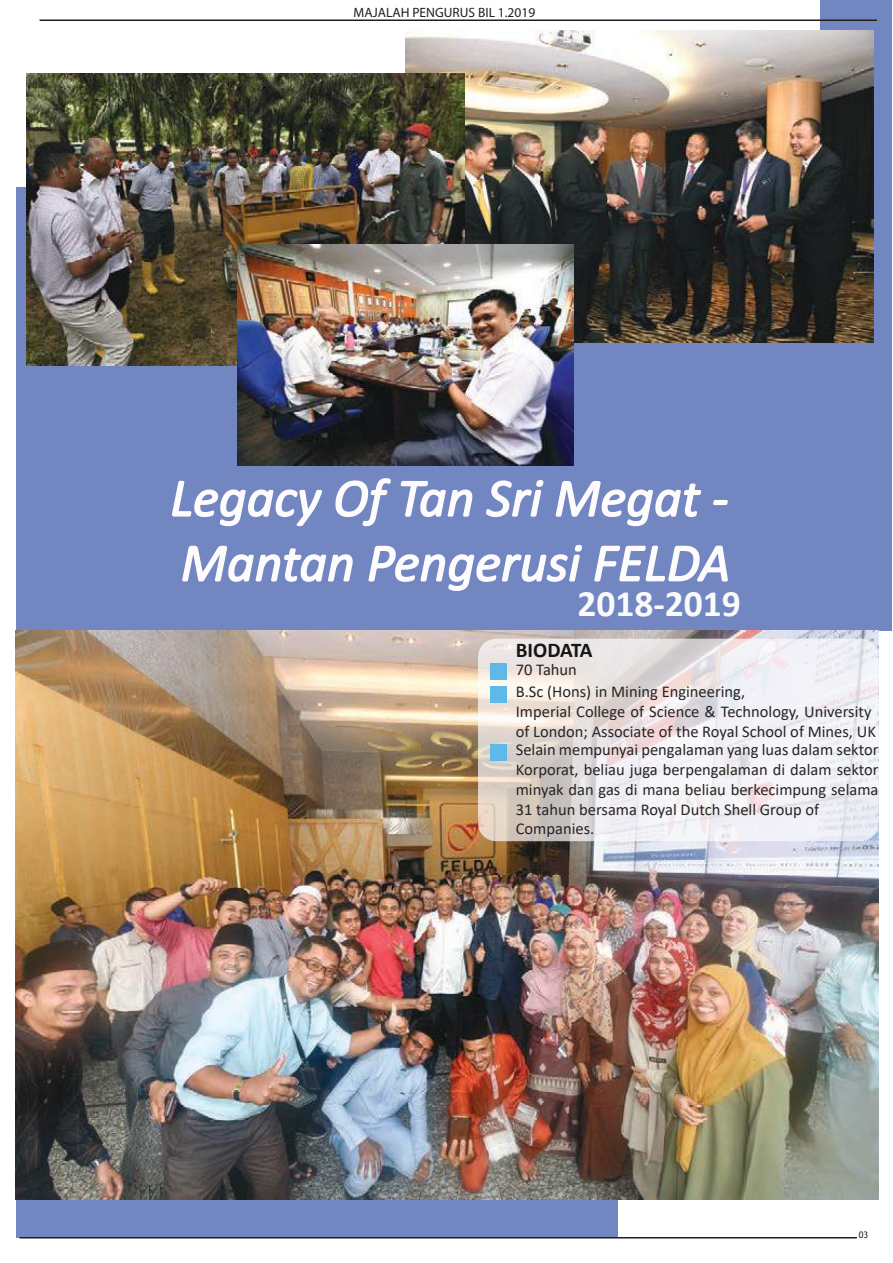
<style>
.page{position:relative;width:893px;height:1263px;background:#fff}
.page>*{position:absolute;margin:0;border:0;box-sizing:border-box;transform-origin:0 0}
.t1{font:italic 54px/64.8px "Calibri";color:#fefbfc}
.t2{font:700 37.5px "Calibri";color:#fbfafb}
.t3{font:700 21px "Calibri";letter-spacing:-.01em;color:#141617}
.t4{font:16.5px/19.8px "Calibri";color:#282424}
.t5{font:13.5px "Myriad Pro";color:#241f1f}
.t6{font:9px "Trebuchet MS";color:#241f1f}
</style>
<div class="page">
<div style="left:820px;top:0;width:71px;height:476px;background:#7286c2"></div>
<div style="left:16px;top:187px;width:875px;height:443px;background:#7286c2"></div>
<div style="left:16px;top:795px;width:602px;height:443px;background:#7286c2"></div>
<img style="left:405px;top:31px;width:468px;height:312px">
<img style="left:27px;top:74px;width:437px;height:292px">
<img style="left:237px;top:245px;width:336px;height:221px">
<img style="left:15px;top:630px;width:863px;height:569px">
<svg style="left:478px;top:639px;width:401px;height:202px"></svg>
<div style="left:490px;top:663px;width:17px;height:16px;background:#5fb9e8"></div>
<div style="left:490px;top:686px;width:17px;height:16px;background:#5fb9e8"></div>
<div style="left:490px;top:744px;width:17px;height:16px;background:#5fb9e8"></div>
<svg style="left:172px;top:478px;width:556px;height:113px"></svg>
<hr style="left:40px;top:20px;width:837px;height:1px;background:#241f1f">
<hr style="left:20px;top:1237px;width:837px;height:1px;background:#241f1f">
<p class="t5" style="left:354px;top:4px;width:183px">MAJALAH PENGURUS BIL 1.2019</p>
<h1 class="t1" style="left:170px;top:463px;width:561px">Legacy Of Tan Sri Megat -<br>Mantan Pengerusi FELDA</h1>
<h2 class="t2" style="left:577px;top:577px;width:165px">2018-2019</h2>
<p class="t3" style="left:516px;top:635px;width:78px">BIODATA</p>
<p class="t4" style="left:516px;top:659px;width:63px">70 Tahun</p>
<p class="t4" style="left:516px;top:681px;width:362px">B.Sc (Hons) in Mining Engineering,<br>Imperial College of Science &amp; Technology, University of London; Associate of the Royal School of Mines, UK</p>
<p class="t4" style="left:516px;top:739px;width:364px">Selain mempunyai pengalaman yang luas dalam sektor Korporat, beliau juga berpengalaman di dalam sektor minyak dan gas di mana beliau berkecimpung selama 31 tahun bersama Royal Dutch Shell Group of Companies.</p>
<p class="t6" style="left:859px;top:1229px;width:11px">03</p>
</div>
